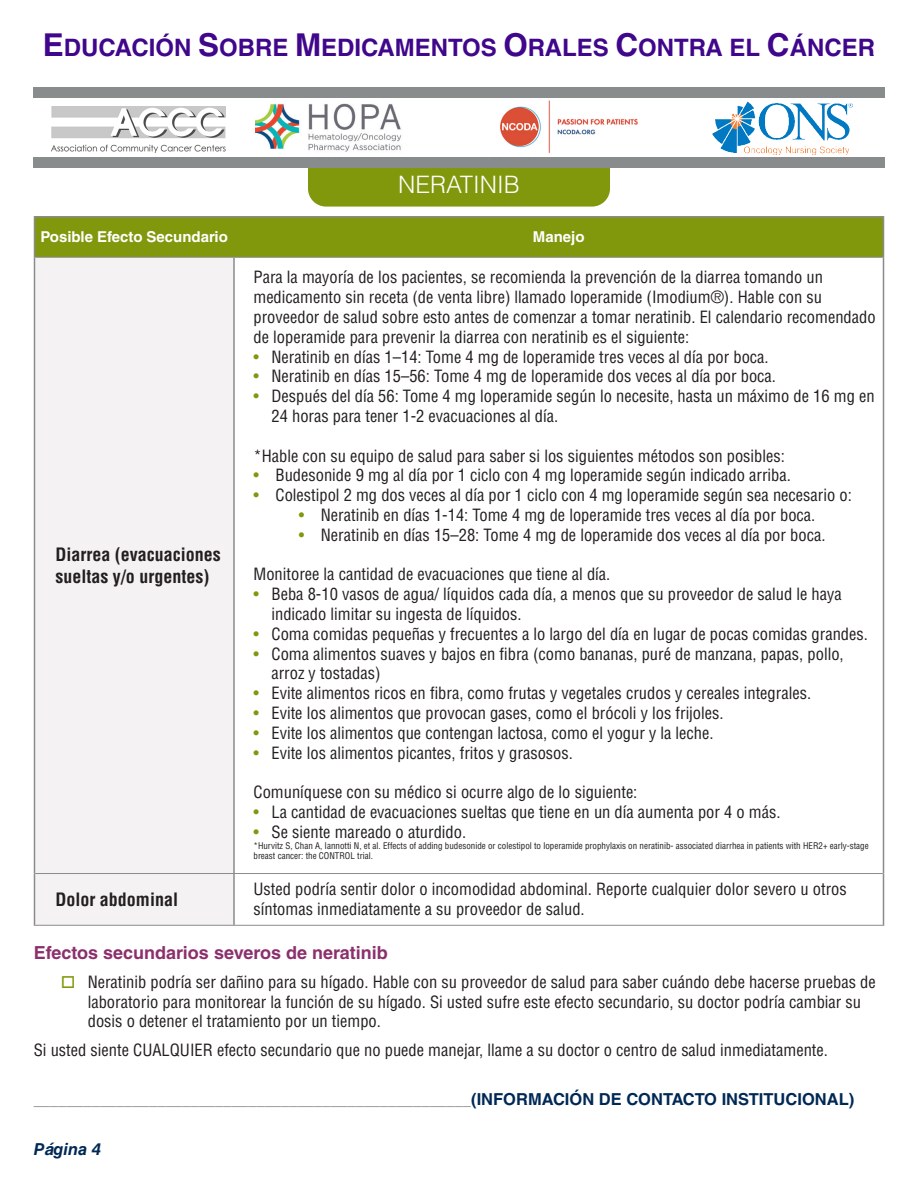
<style>
.page{position:relative;width:918px;height:1188px;background:#fff}
.page>*{position:absolute;margin:0;border:0;box-sizing:border-box;transform-origin:0 0}
.t1{font:700 24px "Helvetica LT Std";color:#40068b}
.t2{font:300 24px "Helvetica LT Std";color:#fff}
.table_bold_text{font:700 condensed 18px/21.6px "Helvetica LT Std";color:#231f20}
.subhead{font:700 18px "Helvetica LT Std";color:#8b306d}
.table_bullet_point{font:condensed 16.5px/19.8px "Helvetica LT Std";color:#231f20}
.text{font:condensed 16.5px/19.8px "Helvetica LT Std";color:#231f20}
.text_no_indent{font:condensed 16.5px "Helvetica LT Std";color:#231f20}
.contact_info_head{font:condensed 16.5px "Helvetica LT Std";color:#8a8b8d}
.t3{font:italic 700 16.5px "Helvetica LT Std";color:#002855}
.table_column_head{font:700 15px "Helvetica LT Std";color:#fff}
.table_bullet_point-2{font:condensed 9px/10.8px "Helvetica LT Std";color:#231f20}
.s1{font-size:31.5px}
.s2{color:#81980d}
.s3{font-weight:700;font-stretch:normal;color:#002855}
</style>
<div class="page">
<div style="left:308px;top:140px;width:302px;height:67px;background:#81980d;border-radius:18px"></div>
<div style="left:34px;top:88px;width:850px;height:79px;background:#888c8d"></div>
<div style="left:26px;top:98px;width:866px;height:58px;background:#fff"></div>
<img style="left:256px;top:103px;width:146px;height:49px">
<img style="left:712px;top:101px;width:140px;height:53px">
<img style="left:52px;top:106px;width:174px;height:46px">
<img style="left:500px;top:100px;width:138px;height:53px">
<div style="left:35px;top:218px;width:848px;height:39px;background:#81980d"></div>
<div style="left:35px;top:258px;width:198px;height:667px;background:#f5f2f3"></div>
<hr style="left:34px;top:257px;width:1px;height:617px;background:#8a8b8d">
<hr style="left:34px;top:874px;width:1px;height:51px;background:#8a8b8d">
<hr style="left:233px;top:258px;width:2px;height:615px;background:#8a8b8d">
<hr style="left:883px;top:257px;width:1px;height:617px;background:#8a8b8d">
<hr style="left:233px;top:874px;width:2px;height:51px;background:#8a8b8d">
<hr style="left:883px;top:874px;width:1px;height:51px;background:#8a8b8d">
<hr style="left:233px;top:218px;width:2px;height:39px;background:#81980d">
<hr style="left:34px;top:216px;width:200px;height:2px;background:#8a8b8d">
<hr style="left:34px;top:218px;width:1px;height:39px;background:#8a8b8d">
<hr style="left:234px;top:216px;width:650px;height:2px;background:#8a8b8d">
<hr style="left:883px;top:218px;width:1px;height:39px;background:#8a8b8d">
<hr style="left:35px;top:257px;width:199px;height:1px;background:#8a8b8d">
<hr style="left:234px;top:257px;width:649px;height:1px;background:#8a8b8d">
<hr style="left:35px;top:873px;width:199px;height:1px;background:#8a8b8d">
<hr style="left:234px;top:873px;width:649px;height:1px;background:#8a8b8d">
<hr style="left:34px;top:925px;width:200px;height:1px;background:#8a8b8d">
<hr style="left:234px;top:925px;width:650px;height:1px;background:#8a8b8d">
<h1 class="t1" style="left:43px;top:33px;width:834px"><span class="s1">E</span>DUCACIÓN <span class="s1">S</span>OBRE <span class="s1">M</span>EDICAMENTOS <span class="s1">O</span>RALES <span class="s1">C</span>ONTRA EL <span class="s1">C</span>ÁNCER</h1>
<h1 class="t2" style="left:398px;top:169px;width:123px">NERATINIB</h1>
<p class="table_column_head" style="left:40px;top:228px;width:189px">Posible Efecto Secundario</p>
<p class="table_column_head" style="left:533px;top:228px;width:53px">Manejo</p>
<p class="table_bold_text" style="left:56px;top:544px;width:167px">Diarrea (evacuaciones sueltas y/o urgentes)</p>
<p class="table_bullet_point" style="left:254px;top:267px;width:624px">Para la mayoría de los pacientes, se recomienda la prevención de la diarrea tomando un medicamento sin receta (de venta libre) llamado loperamide (Imodium®). Hable con su proveedor de salud sobre esto antes de comenzar a tomar neratinib. El calendario recomendado de loperamide para prevenir la diarrea con neratinib es el siguiente:</p>
<p class="table_bullet_point" style="left:254px;top:347px;width:517px"><span class="s2">•</span> Neratinib en días 1–14: Tome 4 mg de loperamide tres veces al día por boca.</p>
<p class="table_bullet_point" style="left:254px;top:366px;width:524px"><span class="s2">•</span> Neratinib en días 15–56: Tome 4 mg de loperamide dos veces al día por boca.</p>
<p class="table_bullet_point" style="left:272px;top:386px;width:605px;text-indent:-18px"><span class="s2">•</span> Después del día 56: Tome 4 mg loperamide según lo necesite, hasta un máximo de 16 mg en<br>24 horas para tener 1-2 evacuaciones al día.</p>
<p class="table_bullet_point" style="left:253px;top:446px;width:533px">*Hable con su equipo de salud para saber si los siguientes métodos son posibles:</p>
<p class="table_bullet_point" style="left:253px;top:465px;width:539px"><span class="s2">•</span> Budesonide 9 mg al día por 1 ciclo con 4 mg loperamide según indicado arriba.</p>
<p class="table_bullet_point" style="left:253px;top:485px;width:600px"><span class="s2">•</span> Colestipol 2 mg dos veces al día por 1 ciclo con 4 mg loperamide según sea necesario o:</p>
<p class="table_bullet_point" style="left:299px;top:505px;width:518px"><span class="s2">•</span> Neratinib en días 1-14: Tome 4 mg de loperamide tres veces al día por boca.</p>
<p class="table_bullet_point" style="left:299px;top:525px;width:528px"><span class="s2">•</span> Neratinib en días 15–28: Tome 4 mg de loperamide dos veces al día por boca.</p>
<p class="table_bullet_point" style="left:253px;top:564px;width:358px">Monitoree la cantidad de evacuaciones que tiene al día.</p>
<p class="table_bullet_point" style="left:272px;top:584px;width:572px;text-indent:-18px"><span class="s2">•</span> Beba 8-10 vasos de agua/ líquidos cada día, a menos que su proveedor de salud le haya indicado limitar su ingesta de líquidos.</p>
<p class="table_bullet_point" style="left:254px;top:624px;width:616px"><span class="s2">•</span> Coma comidas pequeñas y frecuentes a lo largo del día en lugar de pocas comidas grandes.</p>
<p class="table_bullet_point" style="left:272px;top:644px;width:574px;text-indent:-18px"><span class="s2">•</span> Coma alimentos suaves y bajos en fibra (como bananas, puré de manzana, papas, pollo, arroz y tostadas)</p>
<p class="table_bullet_point" style="left:254px;top:683px;width:559px"><span class="s2">•</span> Evite alimentos ricos en fibra, como frutas y vegetales crudos y cereales integrales.</p>
<p class="table_bullet_point" style="left:254px;top:703px;width:472px"><span class="s2">•</span> Evite los alimentos que provocan gases, como el brócoli y los frijoles.</p>
<p class="table_bullet_point" style="left:254px;top:723px;width:462px"><span class="s2">•</span> Evite los alimentos que contengan lactosa, como el yogur y la leche.</p>
<p class="table_bullet_point" style="left:254px;top:743px;width:321px"><span class="s2">•</span> Evite los alimentos picantes, fritos y grasosos.</p>
<p class="table_bullet_point" style="left:253px;top:782px;width:385px">Comuníquese con su médico si ocurre algo de lo siguiente:</p>
<p class="table_bullet_point" style="left:254px;top:802px;width:529px"><span class="s2">•</span> La cantidad de evacuaciones sueltas que tiene en un día aumenta por 4 o más.</p>
<p class="table_bullet_point" style="left:254px;top:822px;width:214px"><span class="s2">•</span> Se siente mareado o aturdido.</p>
<p class="table_bullet_point-2" style="left:254px;top:840px;width:617px">*Hurvitz S, Chan A, Iannotti N, et al. Effects of adding budesonide or colestipol to loperamide prophylaxis on neratinib- associated diarrhea in patients with HER2+ early-stage breast cancer: the CONTROL trial.</p>
<p class="table_bold_text" style="left:56px;top:888px;width:124px">Dolor abdominal</p>
<p class="table_bullet_point" style="left:254px;top:879px;width:595px">Usted podría sentir dolor o incomodidad abdominal. Reporte cualquier dolor severo u otros síntomas inmediatamente a su proveedor de salud.</p>
<p class="subhead" style="left:34px;top:942px;width:355px">Efectos secundarios severos de neratinib</p>
<p class="text" style="left:88px;top:972px;width:789px;text-indent:-27px"><span class="s2">□</span> Neratinib podría ser dañino para su hígado. Hable con su proveedor de salud para saber cuándo debe hacerse pruebas de laboratorio para monitorear la función de su hígado. Si usted sufre este efecto secundario, su doctor podría cambiar su dosis o detener el tratamiento por un tiempo.</p>
<p class="text_no_indent" style="left:34px;top:1040px;width:796px">Si usted siente CUALQUIER efecto secundario que no puede manejar, llame a su doctor o centro de salud inmediatamente.</p>
<p class="contact_info_head" style="left:34px;top:1088px;width:822px">_____________________________________________________<span class="s3">(INFORMACIÓN DE CONTACTO INSTITUCIONAL)</span></p>
<p class="t3" style="left:34px;top:1139px;width:69px">Página 4</p>
</div>
